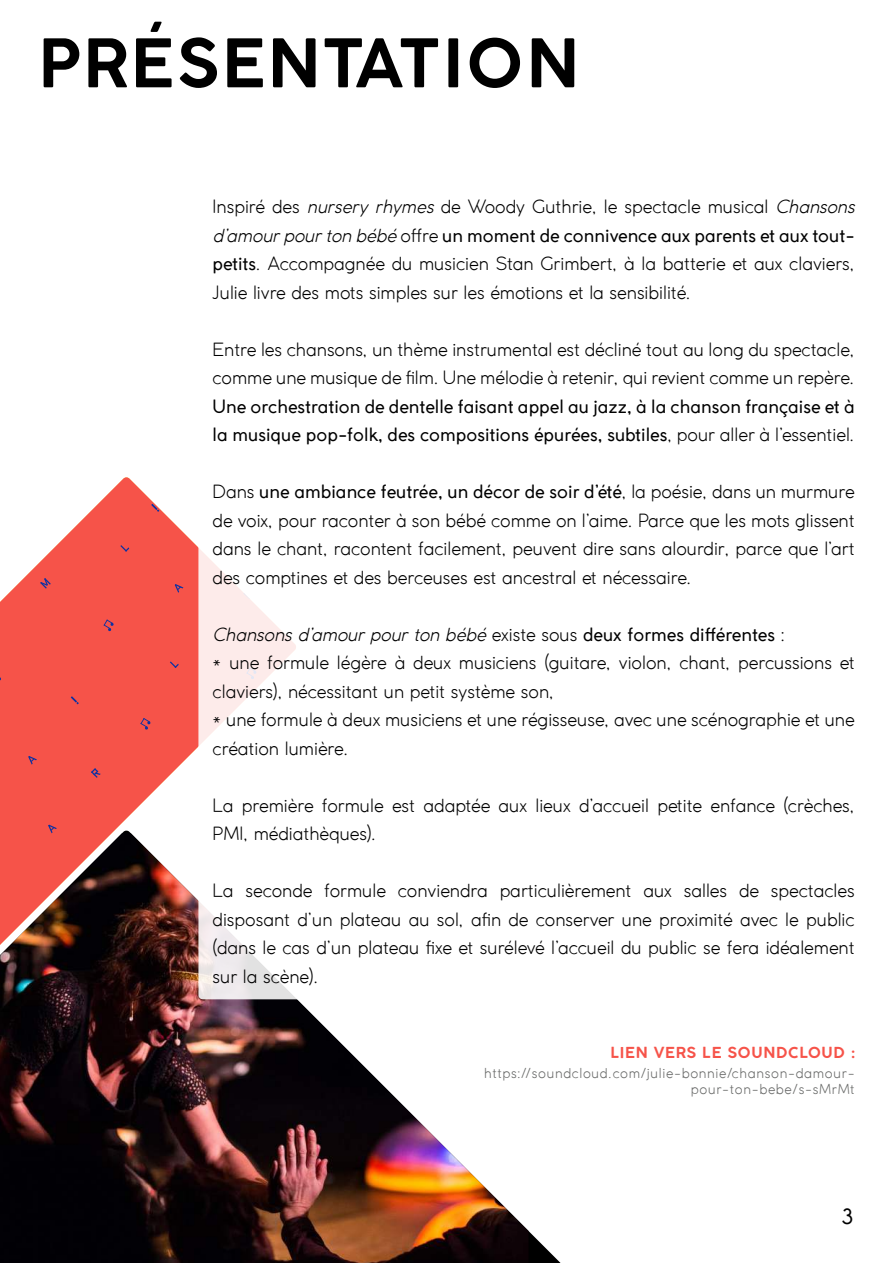
<style>
.page{position:relative;width:893px;height:1263px;background:#fff}
.page>*{position:absolute;margin:0;border:0;box-sizing:border-box;transform-origin:0 0}
.t1{font:700 66px "Coco Gothic";letter-spacing:.05em;color:#000}
.t2{font:21px "Coco Gothic";color:#000}
.t3{font:300 18px/28.5px "Coco Gothic";color:#000;text-align:justify}
.t4{font:18px/28.5px "Coco Gothic";color:#000}
.t5{font:700 15px "Coco Gothic";letter-spacing:.05em;color:#f65349}
.t6{font:300 13.5px/16.2px "Coco Gothic";letter-spacing:.05em;color:#686968;text-align:right}
.s1{font-style:italic}
.s2{font-weight:400}
.s3{font-weight:300}
</style>
<div class="page">
<svg style="left:0;top:477px;width:198px;height:353px;fill:#f65349"></svg>
<svg style="left:28px;top:756px;width:9px;height:9px"></svg>
<svg style="left:48px;top:825px;width:9px;height:5px"></svg>
<svg style="left:91px;top:768px;width:10px;height:10px"></svg>
<svg style="left:71px;top:696px;width:8px;height:8px"></svg>
<svg style="left:193px;top:817px;width:5px;height:8px"></svg>
<svg style="left:40px;top:578px;width:11px;height:11px"></svg>
<svg style="left:175px;top:584px;width:8px;height:9px"></svg>
<svg style="left:120px;top:545px;width:9px;height:7px"></svg>
<svg style="left:170px;top:661px;width:9px;height:7px"></svg>
<svg style="left:44px;top:505px;width:8px;height:8px"></svg>
<svg style="left:104px;top:619px;width:10px;height:12px"></svg>
<svg style="left:151px;top:504px;width:8px;height:8px"></svg>
<svg style="left:140px;top:718px;width:11px;height:12px"></svg>
<img style="left:0;top:833px;width:528px;height:430px">
<div style="left:198px;top:417px;width:689px;height:582px;background:#fff;border-radius:4px"></div>
<h1 class="t1" style="left:38px;top:36px;width:542px">PRÉSENTATION</h1>
<p class="t3" style="left:213px;top:193px;width:644px">Inspiré des <span class="s1">nursery rhymes</span> de Woody Guthrie, le spectacle musical <span class="s1">Chansons d’amour pour ton bébé</span> o昀昀re <span class="s2">un moment de connivence aux parents et aux tout&shy;petits</span>. Accompagnée du musicien Stan Grimbert, à la batterie et aux claviers, Julie livre des mots simples sur les émotions et la sensibilité.</p>
<p class="t3" style="left:213px;top:336px;width:644px">Entre les chansons, un thème instrumental est décliné tout au long du spectacle, comme une musique de 昀椀lm. Une mélodie à retenir, qui revient comme un repère.</p>
<p class="t4" style="left:213px;top:393px;width:644px">Une orchestration de dentelle faisant appel au jazz, à la chanson française et à la musique pop-folk, des compositions épurées, subtiles<span class="s3">, pour aller à l’essentiel.</span></p>
<p class="t3" style="left:213px;top:478px;width:644px">Dans <span class="s2">une ambiance feutrée, un décor de soir d’été</span>, la poésie, dans un murmure de voix, pour raconter à son bébé comme on l’aime. Parce que les mots glissent dans le chant, racontent facilement, peuvent dire sans alourdir, parce que l’art des comptines et des berceuses est ancestral et nécessaire.</p>
<p class="t3" style="left:213px;top:621px;width:644px;text-align:left"><span class="s1">Chansons d’amour pour ton bébé</span> existe sous <span class="s2">deux formes di昀昀érentes</span> :<br>* une formule légère à deux musiciens (guitare, violon, chant, percussions et claviers), nécessitant un petit système son,<br>* une formule à deux musiciens et une régisseuse, avec une scénographie et une création lumière.</p>
<p class="t3" style="left:213px;top:792px;width:644px">La première formule est adaptée aux lieux d’accueil petite enfance (crèches,<br>PMI, médiathèques).</p>
<p class="t3" style="left:213px;top:877px;width:644px">La seconde formule conviendra particulièrement aux salles de spectacles disposant d’un plateau au sol, a昀椀n de conserver une proximité avec le public (dans le cas d’un plateau 昀椀xe et surélevé l’accueil du public se fera idéalement sur la scène).</p>
<p class="t5" style="left:611px;top:1046px;width:246px">LIEN VERS LE SOUNDCLOUD :</p>
<p class="t6" style="left:484px;top:1065px;width:372px">https://soundcloud.com/julie-bonnie/chanson-damour&shy;pour-ton-bebe/s-sMrMt</p>
<p class="t2" style="left:842px;top:1206px;width:13px">3</p>
</div>
